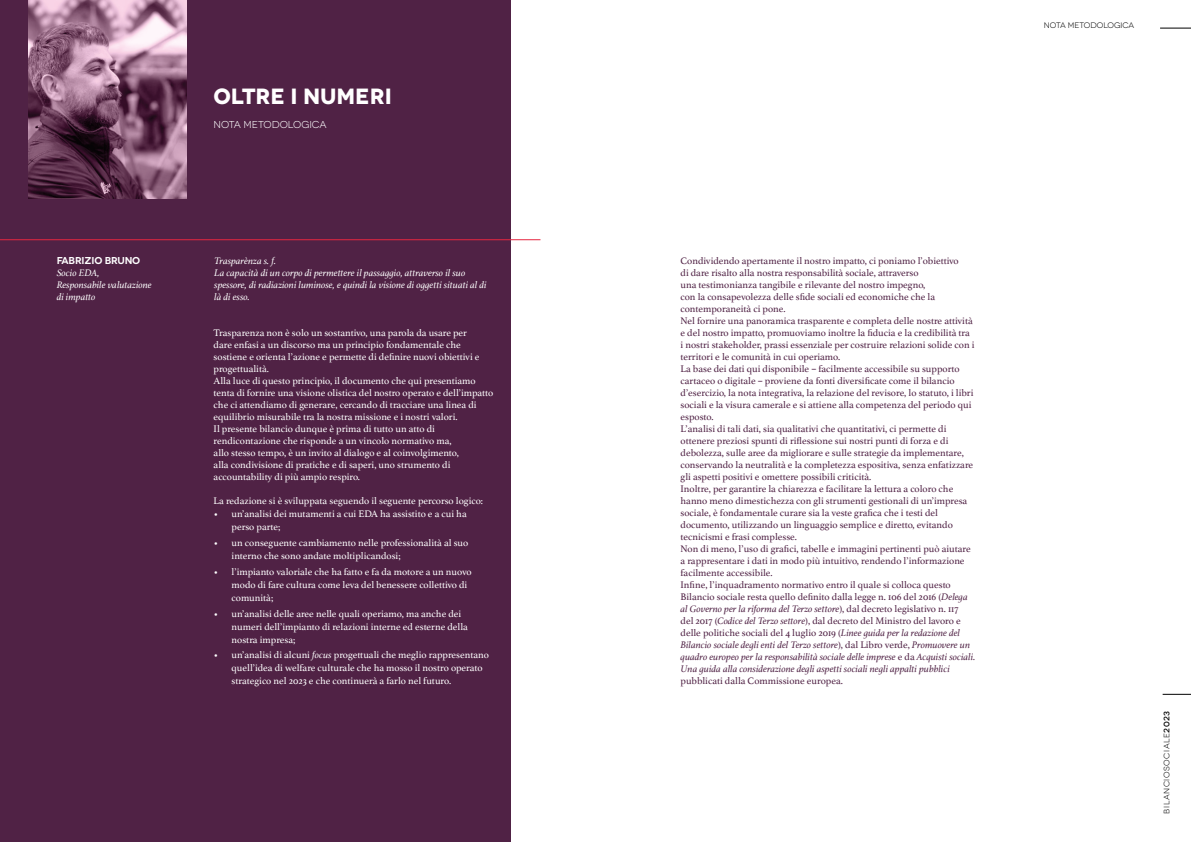
<style>
.page{position:relative;width:1191px;height:842px;background:#fff}
.page>*{position:absolute;margin:0;border:0;box-sizing:border-box;transform-origin:0 0}
.t1{font:700 22px "Novecentowide";color:#fff}
.t2{font:10px/12px "Athelas";color:#502245}
.t3{font:10px/12px "Athelas";color:#fff}
.t4{font:italic 10px/12px "Athelas";color:#fff}
.t5{font:10px "Novecentowide";letter-spacing:-.01em;color:#fff}
.t6{font:600 10px "Novecentowide";letter-spacing:-.015em;color:#fff}
.t7{font:8px "Novecentowide";letter-spacing:.065em;color:#000}
.t8{font:8px "Novecentowide";letter-spacing:-.01em;color:#000}
.s1{font-family:"Open Sans"}
.s2{font-style:italic}
.s3{font-weight:500}
</style>
<div class="page">
<div style="left:0;top:0;width:510px;height:842px;background:#502245"></div>
<img style="left:28px;top:0;width:159px;height:198px">
<hr style="left:0;top:239px;width:540px;height:1px;background:#e52740">
<hr style="left:1160px;top:28px;width:31px;height:1px;background:#000">
<svg style="left:1162px;top:694px;width:29px;height:1px"></svg>
<p class="t6" style="left:57px;top:254px;width:85px">FABRIZIO BRUNO</p>
<p class="t4" style="left:57px;top:266px;width:97px">Socio EDA,<br>Responsabile valutazione di impatto</p>
<h1 class="t1" style="left:214px;top:82px;width:180px">OLTRE I NUMERI</h1>
<p class="t5" style="left:214px;top:118px;width:114px">NOTA METODOLOGICA</p>
<p class="t4" style="left:214px;top:254px;width:274px">Trasparènza s. f.<br>La capacità di un corpo di permettere il passaggio, attraverso il suo spessore, di radiazioni luminose, e quindi la visione di oggetti situati al di là di esso.</p>
<p class="t2" style="left:680px;top:254px;width:296px">Condividendo apertamente il nostro impatto, ci poniamo l’obiettivo<br>di dare risalto alla nostra responsabilità sociale, attraverso<br>una testimonianza tangibile e rilevante del nostro impegno,<br>con la consapevolezza delle sfide sociali ed economiche che la contemporaneità ci pone.<br>Nel fornire una panoramica trasparente e completa delle nostre attività e del nostro impatto, promuoviamo inoltre la fiducia e la credibilità tra<br>i nostri stakeholder, prassi essenziale per costruire relazioni solide con i territori e le comunità in cui operiamo.<br>La base dei dati qui disponibile <span class="s1">–</span> facilmente accessibile su supporto cartaceo o digitale <span class="s1">–</span> proviene da fonti diversificate come il bilancio d’esercizio, la nota integrativa, la relazione del revisore, lo statuto, i libri sociali e la visura camerale e si attiene alla competenza del periodo qui esposto.<br>L’analisi di tali dati, sia qualitativi che quantitativi, ci permette di ottenere preziosi spunti di riflessione sui nostri punti di forza e di debolezza, sulle aree da migliorare e sulle strategie da implementare, conservando la neutralità e la completezza espositiva, senza enfatizzare gli aspetti positivi e omettere possibili criticità.<br>Inoltre, per garantire la chiarezza e facilitare la lettura a coloro che hanno meno dimestichezza con gli strumenti gestionali di un’impresa sociale, è fondamentale curare sia la veste grafica che i testi del documento, utilizzando un linguaggio semplice e diretto, evitando tecnicismi e frasi complesse.<br>Non di meno, l’uso di grafici, tabelle e immagini pertinenti può aiutare a rappresentare i dati in modo più intuitivo, rendendo l’informazione facilmente accessibile.<br>Infine, l’inquadramento normativo entro il quale si colloca questo Bilancio sociale resta quello definito dalla legge n. 106 del 2016 (<span class="s2">Delega al Governo per la riforma del Terzo settore</span>), dal decreto legislativo n. 117<br>del 2017 (<span class="s2">Codice del Terzo settore</span>), dal decreto del Ministro del lavoro e delle politiche sociali del 4 luglio 2019 (<span class="s2">Linee guida per la redazione del Bilancio sociale degli enti del Terzo settore</span>), dal Libro verde, <span class="s2">Promuovere un quadro europeo per la responsabilità sociale delle imprese</span> e da <span class="s2">Acquisti sociali.<br>Una guida alla considerazione degli aspetti sociali negli appalti pubblici</span></p>
<p class="t2" style="left:680px;top:674px;width:164px">pubblicati dalla Commissione europea.</p>
<p class="t3" style="left:214px;top:326px;width:281px">Trasparenza non è solo un sostantivo, una parola da usare per<br>dare enfasi a un discorso ma un principio fondamentale che sostiene e orienta l’azione e permette di definire nuovi obiettivi e progettualità.<br>Alla luce di questo principio, il documento che qui presentiamo tenta di fornire una visione olistica del nostro operato e dell’impatto che ci attendiamo di generare, cercando di tracciare una linea di equilibrio misurabile tra la nostra missione e i nostri valori.<br>Il presente bilancio dunque è prima di tutto un atto di rendicontazione che risponde a un vincolo normativo ma,<br>allo stesso tempo, è un invito al dialogo e al coinvolgimento,<br>alla condivisione di pratiche e di saperi, uno strumento di accountability di più ampio respiro.</p>
<p class="t3" style="left:214px;top:494px;width:271px">La redazione si è sviluppata seguendo il seguente percorso logico:</p>
<p class="t3" style="left:232px;top:507px;width:237px;line-height:13px;text-indent:-18px">• un’analisi dei mutamenti a cui EDA ha assistito e a cui ha perso parte;</p>
<p class="t3" style="left:232px;top:536px;width:238px;line-height:13px;text-indent:-18px">• un conseguente cambiamento nelle professionalità al suo interno che sono andate moltiplicandosi;</p>
<p class="t3" style="left:232px;top:565px;width:241px;line-height:13px;text-indent:-18px">• l’impianto valoriale che ha fatto e fa da motore a un nuovo modo di fare cultura come leva del benessere collettivo di comunità;</p>
<p class="t3" style="left:232px;top:606px;width:238px;line-height:13px;text-indent:-18px">• un’analisi delle aree nelle quali operiamo, ma anche dei numeri dell’impianto di relazioni interne ed esterne della nostra impresa;</p>
<p class="t3" style="left:232px;top:648px;width:259px;line-height:13px;text-indent:-18px">• un’analisi di alcuni <span class="s2">focus</span> progettuali che meglio rappresentano quell’idea di welfare culturale che ha mosso il nostro operato strategico nel 2023 e che continuerà a farlo nel futuro.</p>
<p class="t8" style="left:1044px;top:21px;width:92px">NOTA METODOLOGICA</p>
<p class="t7" style="left:1162px;top:814px;width:104px;rotate:-90deg">BILANCIOSOCIALE<span class="s3">2023</span></p>
</div>
